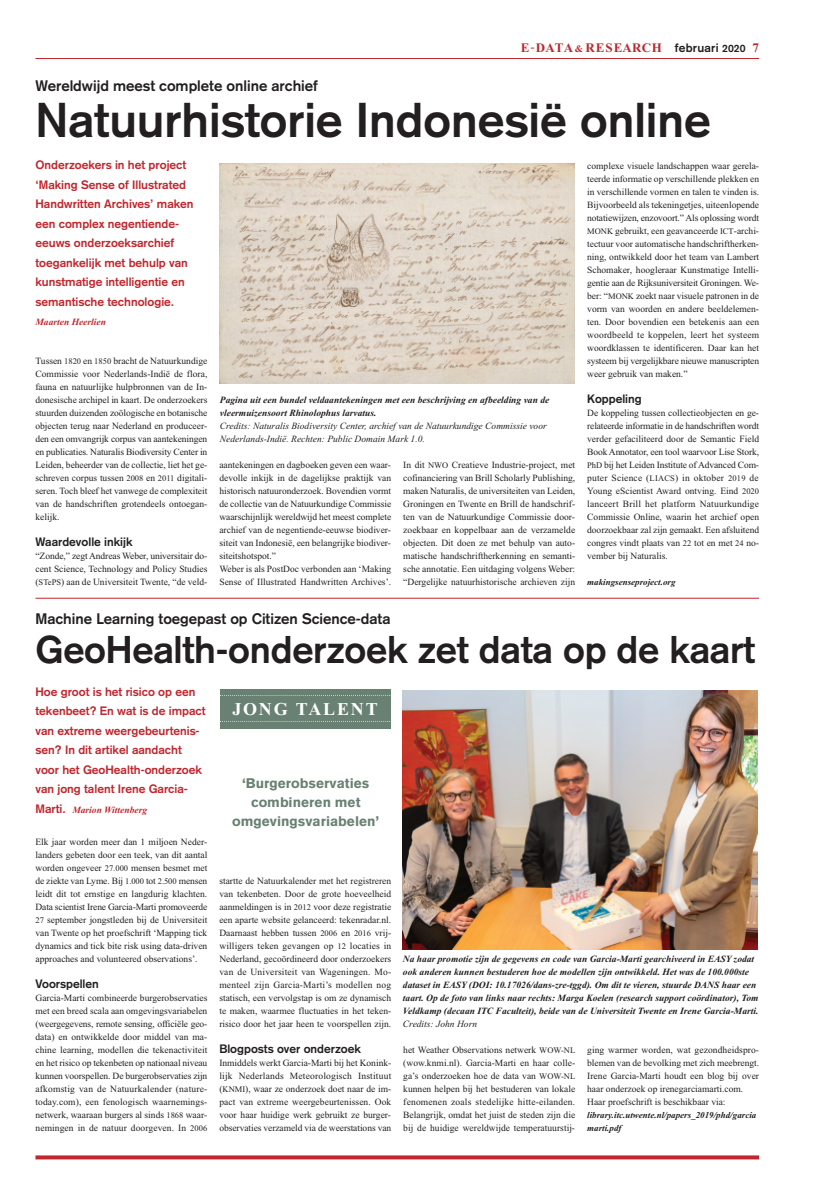
<style>
.page{position:relative;width:823px;height:1191px;background:#fff}
.page>*{position:absolute;margin:0;border:0;box-sizing:border-box;transform-origin:0 0}
.t1{font:700 48px "Akzidenz Grotesk";color:#231f20}
.t2{font:700 38px "Akzidenz Grotesk";letter-spacing:-.005em;color:#231f20}
.t3{font:700 18px "Times New Roman";letter-spacing:.1em;color:#fff}
.t4{font:700 15px "Akzidenz Grotesk";color:#231f20}
.t5{font:900 13.7px/19px "Akzidenz Grotesk";color:#698172;text-align:center}
.t6{font:700 13px "Times New Roman";letter-spacing:.025em;color:#c0262d}
.t7{font:700 12px/19.5px "Akzidenz Grotesk";color:#c0262d}
.t8{font:700 12px "Akzidenz Grotesk";color:#231f20}
.t9{font:9.5px/13px "Times New Roman";color:#231f20;text-align:justify}
.t10{font:italic 700 9.5px/13px "Times New Roman";color:#231f20}
.t11{font:italic 9.5px/13px "Times New Roman";color:#231f20}
.t12{font:italic 700 9.5px "Times New Roman";color:#c0262d}
.t13{font:italic 700 9px/13px "Times New Roman";color:#231f20}
.s1{font-weight:400}
.s2{font-size:10px}
.s3{font-family:"Akzidenz Grotesk";font-size:12px;color:#231f20}
.s4{font-family:"Akzidenz Grotesk";font-size:10.5px;color:#231f20}
.s5{font-size:8.5px}
.s6{font-family:"Akzidenz Grotesk";font-style:normal;font-size:12px}
</style>
<div class="page">
<svg style="left:35px;top:1155px;width:723px;height:4px;fill:#c0262d"></svg>
<hr style="left:35px;top:58px;width:723px;height:1px;background:#c0262d">
<hr style="left:35px;top:597px;width:723px;height:1px;background:#c0262d">
<div style="left:220px;top:689px;width:170px;height:39px;background:#698172"></div>
<svg style="left:220px;top:721px;width:170px;height:1px"></svg>
<svg style="left:220px;top:695px;width:170px;height:1px"></svg>
<img style="left:403px;top:690px;width:354px;height:259px">
<img style="left:220px;top:163px;width:354px;height:220px">
<h3 class="t6" style="left:520px;top:40px;width:239px">E<span class="s1">-</span>DATA <span class="s2">&amp;</span> RESEARCH <span class="s3">februari</span> <span class="s4">2020</span> 7</h3>
<h3 class="t4" style="left:35px;top:80px;width:284px">Wereldwijd meest complete online archief</h3>
<h1 class="t1" style="left:35px;top:102px;width:676px">Natuurhistorie Indonesië online</h1>
<p class="t7" style="left:35px;top:156px;width:159px">Onderzoekers in het project ‘Making Sense of Illustrated<br>Handwritten Archives’ maken een complex negentiende&shy;eeuws onderzoeksarchief toegankelijk met behulp van kunstmatige intelligentie en semantische technologie.</p>
<p class="t12" style="left:35px;top:316px;width:72px">Maarten Heerlien</p>
<p class="t9" style="left:35px;top:354px;width:173px">Tussen <span class="s5">1820</span> en <span class="s5">1850</span> bracht de Natuurkundige Commissie voor Nederlands-Indië de flora, fauna en natuurlijke hulpbronnen van de In&shy;donesische archipel in kaart. De onderzoekers stuurden duizenden zoölogische en botanische objecten terug naar Nederland en produceer&shy;den een omvangrijk corpus van aantekeningen en publicaties. Naturalis Biodiversity Center in Leiden, beheerder van de collectie, liet het ge&shy;schreven corpus tussen <span class="s5">2008</span> en <span class="s5">2011</span> digitali&shy;seren. Toch bleef het vanwege de complexiteit van de handschriften grotendeels ontoegan&shy;kelijk.</p>
<p class="t8" style="left:35px;top:537px;width:98px">Waardevolle inkijk</p>
<p class="t9" style="left:35px;top:549px;width:173px">“Zonde,” zegt Andreas Weber, universitair do&shy;cent Science, Technology and Policy Studies (<span class="s5">STePS</span>) aan de Universiteit Twente, “de veld-</p>
<p class="t10" style="left:220px;top:393px;width:331px">Pagina uit een bundel veldaantekeningen met een beschrijving en afbeelding van de vleermuizensoort Rhinolophus larvatus.</p>
<p class="t11" style="left:220px;top:419px;width:328px">Credits: Naturalis Biodiversity Center, archief van de Natuurkundige Commissie voor<br>Nederlands-Indië. Rechten: Public Domain Mark 1.0.</p>
<p class="t9" style="left:219px;top:458px;width:173px;text-align:left">aantekeningen en dagboeken geven een waar&shy;devolle inkijk in de dagelijkse praktijk van historisch natuuronderzoek. Bovendien vormt de collectie van de Natuurkundige Commissie waarschijnlijk wereldwijd het meest complete archief van de negentiende-eeuwse biodiver&shy;siteit van Indonesië, een belangrijke biodiver&shy;siteitshotspot.”<br>Weber is als PostDoc verbonden aan ‘Making Sense of Illustrated Handwritten Archives’.</p>
<p class="t9" style="left:403px;top:458px;width:173px">In dit <span class="s5">NWO</span> Creatieve Industrie-project, met cofinanciering van Brill Scholarly Publishing, maken Naturalis, de universiteiten van Leiden, Groningen en Twente en Brill de handschrif&shy;ten van de Natuurkundige Commissie door&shy;zoekbaar en koppelbaar aan de verzamelde objecten. Dit doen ze met behulp van auto&shy;matische handschriftherkenning en semanti&shy;sche annotatie. Een uitdaging volgens Weber: “Dergelijke natuurhistorische archieven zijn</p>
<p class="t9" style="left:587px;top:159px;width:173px">complexe visuele landschappen waar gerela&shy;teerde informatie op verschillende plekken en in verschillende vormen en talen te vinden is.<br>Bijvoorbeeld als tekeningetjes, uiteenlopende notatiewijzen, enzovoort.” Als oplossing wordt <span class="s5">MONK</span> gebruikt, een geavanceerde <span class="s5">ICT</span>-archi&shy;tectuur voor automatische handschriftherken&shy;ning, ontwikkeld door het team van Lambert Schomaker, hoogleraar Kunstmatige Intelli&shy;gentie aan de Rijksuniversiteit Groningen. We&shy;ber: “<span class="s5">MONK</span> zoekt naar visuele patronen in de vorm van woorden en andere beeldelemen&shy;ten. Door bovendien een betekenis aan een woordbeeld te koppelen, leert het systeem woordklassen te identificeren. Daar kan het systeem bij vergelijkbare nieuwe manuscripten weer gebruik van maken.”</p>
<p class="t8" style="left:587px;top:394px;width:56px">Koppeling</p>
<p class="t9" style="left:587px;top:406px;width:173px">De koppeling tussen collectieobjecten en ge&shy;relateerde informatie in de handschriften wordt verder gefaciliteerd door de Semantic Field Book Annotator, een tool waarvoor Lise Stork, <span class="s5">PhD</span> bij het Leiden Institute of Advanced Com&shy;puter Science (<span class="s5">LIACS</span>) in oktober <span class="s5">2019</span> de Young eScientist Award ontving. Eind <span class="s5">2020 </span>lanceert Brill het platform Natuurkundige Commissie Online, waarin het archief open doorzoekbaar zal zijn gemaakt. Een afsluitend congres vindt plaats van <span class="s5">22</span> tot en met <span class="s5">24</span> no&shy;vember bij Naturalis.</p>
<p class="t13" style="left:587px;top:575px;width:90px">makingsenseproject.org</p>
<h3 class="t4" style="left:35px;top:613px;width:356px">Machine Learning toegepast op Citizen Science-data</h3>
<h2 class="t2" style="left:35px;top:636px;width:720px">GeoHealth-onderzoek zet data op de kaart</h2>
<p class="t7" style="left:35px;top:682px;width:171px">Hoe groot is het risico op een tekenbeet? En wat is de impact van extreme weergebeurtenis&shy;sen? In dit artikel aandacht voor het GeoHealth-onderzoek van jong talent Irene Garcia-</p>
<p class="t12" style="left:35px;top:804px;width:113px"><span class="s6">Marti.</span> Marion Wittenberg</p>
<p class="t9" style="left:35px;top:835px;width:173px">Elk jaar worden meer dan 1 miljoen Neder&shy;landers gebeten door een teek, van dit aantal worden ongeveer <span class="s5">27.000</span> mensen besmet met de ziekte van Lyme. Bij <span class="s5">1.000</span> tot <span class="s5">2.500</span> mensen leidt dit tot ernstige en langdurig klachten.<br>Data scientist Irene Garcia-Marti promoveerde <span class="s5">27</span> september jongstleden bij de Universiteit van Twente op het proefschrift ‘Mapping tick dynamics and tick bite risk using data-driven approaches and volunteered observations’.</p>
<p class="t8" style="left:35px;top:979px;width:65px">Voorspellen</p>
<p class="t9" style="left:35px;top:991px;width:173px">Garcia-Marti combineerde burgerobservaties met een breed scala aan omgevingsvariabelen (weergegevens, remote sensing, officiële geo&shy;data) en ontwikkelde door middel van ma&shy;chine learning, modellen die tekenactiviteit en het risico op tekenbeten op nationaal niveau kunnen voorspellen. De burgerobservaties zijn afkomstig van de Natuurkalender (nature&shy;today.com), een fenologisch waarnemings&shy;netwerk, waaraan burgers al sinds <span class="s5">1868</span> waar&shy;nemingen in de natuur doorgeven. In <span class="s5">2006</span></p>
<h3 class="t3" style="left:232px;top:698px;width:147px">JONG TALENT</h3>
<h3 class="t5" style="left:232px;top:774px;width:149px">‘Burgerobservaties combineren met omgevingsvariabelen’</h3>
<p class="t9" style="left:219px;top:874px;width:173px">startte de Natuurkalender met het registreren van tekenbeten. Door de grote hoeveelheid aanmeldingen is in <span class="s5">2012</span> voor deze registratie een aparte website gelanceerd: tekenradar.nl.<br>Daarnaast hebben tussen <span class="s5">2006</span> en <span class="s5">2016</span> vrij&shy;willigers teken gevangen op <span class="s5">12</span> locaties in Nederland, gecoördineerd door onderzoekers van de Universiteit van Wageningen. Mo&shy;menteel zijn Garcia-Marti’s modellen nog statisch, een vervolgstap is om ze dynamisch te maken, waarmee fluctuaties in het teken&shy;risico door het jaar heen te voorspellen zijn.</p>
<p class="t8" style="left:219px;top:1044px;width:143px">Blogposts over onderzoek</p>
<p class="t9" style="left:219px;top:1056px;width:173px">Inmiddels werkt Garcia-Marti bij het Konink&shy;lijk Nederlands Meteorologisch Instituut (<span class="s5">KNMI</span>), waar ze onderzoek doet naar de im&shy;pact van extreme weergebeurtenissen. Ook voor haar huidige werk gebruikt ze burger&shy;observaties verzameld via de weerstations van</p>
<p class="t10" style="left:403px;top:952px;width:357px">Na haar promotie zijn de gegevens en code van Garcia-Marti gearchiveerd in EASY zodat ook anderen kunnen bestuderen hoe de modellen zijn ontwikkeld. Het was de 100.000ste dataset in EASY (DOI: 10.17026/dans-zre-tggd). Om dit te vieren, stuurde DANS haar een taart. Op de foto van links naar rechts: Marga Koelen (research support coördinator), Tom Veldkamp (decaan ITC Faculteit), beide van de Universiteit Twente en Irene Garcia-Marti.</p>
<p class="t11" style="left:403px;top:1017px;width:76px">Credits: John Horn</p>
<p class="t9" style="left:403px;top:1043px;width:173px">het Weather Observations netwerk <span class="s5">WOW-NL </span>(wow.knmi.nl). Garcia-Marti en haar colle&shy;ga’s onderzoeken hoe de data van <span class="s5">WOW-NL </span>kunnen helpen bij het bestuderen van lokale fenomenen zoals stedelijke hitte-eilanden.<br>Belangrijk, omdat het juist de steden zijn die bij de huidige wereldwijde temperatuurstij-</p>
<p class="t9" style="left:587px;top:1043px;width:173px;text-align:left">ging warmer worden, wat gezondheidspro&shy;blemen van de bevolking met zich meebrengt.<br>Irene Garcia-Marti houdt een blog bij over haar onderzoek op irenegarciamarti.com.<br>Haar proefschrift is beschikbaar via:</p>
<p class="t13" style="left:587px;top:1108px;width:170px">library.itc.utwente.nl/papers_2019/phd/garcia marti.pdf</p>
</div>
